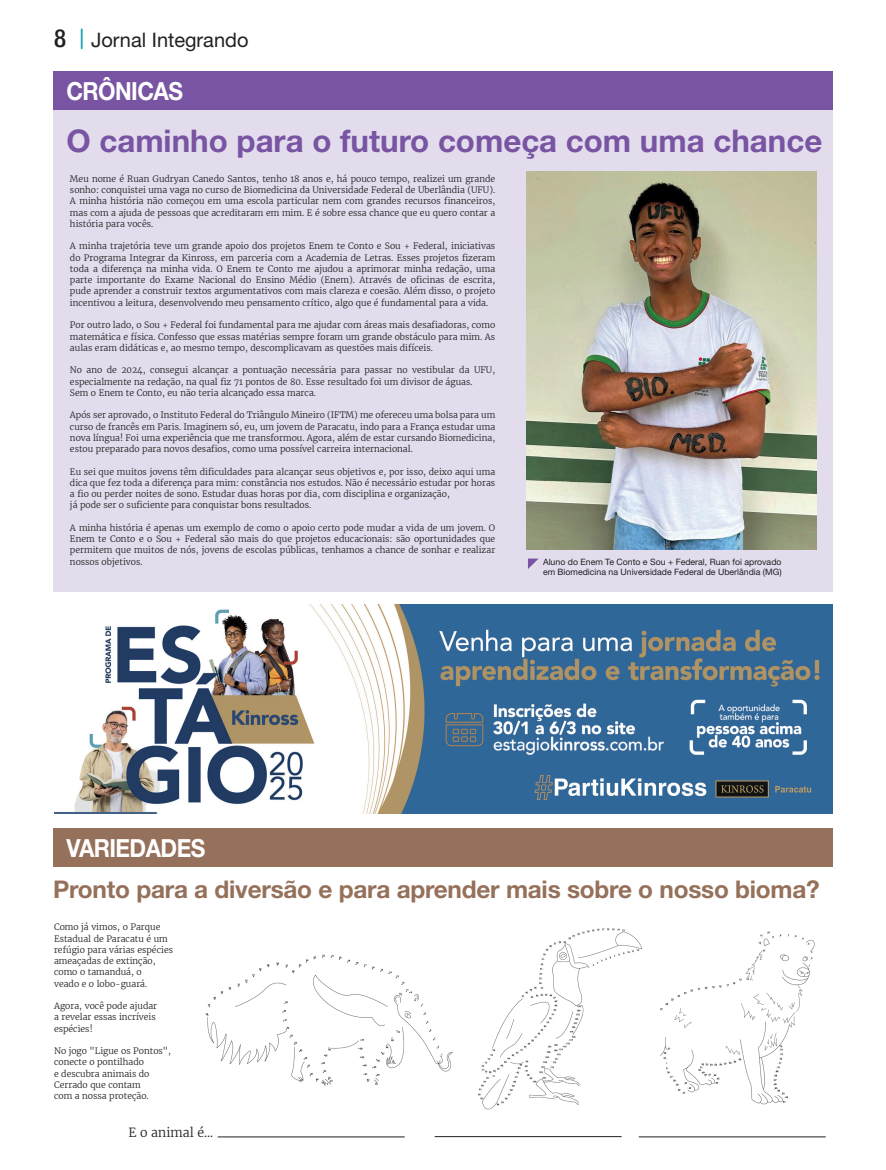
<style>
.page{position:relative;width:886px;height:1170px;background:#fff}
.page>*{position:absolute;margin:0;border:0;box-sizing:border-box;transform-origin:0 0}
.t1{font:700 31.25px "Helvetica Neue LT Std";color:#7854a2}
.t2{font:700 25px "Helvetica Neue LT Std";letter-spacing:-.025em;color:#fff;scale:.9 1}
.t3{font:700 24.38px "Helvetica Neue LT Std";letter-spacing:-.01em;color:#95705a}
.t4{font:20px "Helvetica Neue LT Std";color:#231f20}
.t5{font:300 12.5px "Merriweather";color:#231f20}
.t6{font:300 8.75px/11.2px "Merriweather";color:#231f20;text-align:justify}
.t7{font:8.75px/10.5px "Helvetica Neue LT Std";color:#231f20}
.s1{font-weight:500;font-stretch:condensed;font-size:25px}
</style>
<div class="page">
<svg style="left:81px;top:29px;width:2px;height:19px"></svg>
<div style="left:53px;top:828px;width:780px;height:39px;background:#95705a"></div>
<div style="left:53px;top:71px;width:780px;height:520px;background:#e2dced"></div>
<div style="left:53px;top:71px;width:780px;height:39px;background:#7854a2"></div>
<img style="left:54px;top:604px;width:779px;height:209px">
<svg style="left:528px;top:558px;width:11px;height:11px"></svg>
<img style="left:526px;top:171px;width:290px;height:378px">
<img style="left:205px;top:954px;width:248px;height:132px">
<img style="left:660px;top:931px;width:155px;height:174px">
<img style="left:478px;top:928px;width:164px;height:182px">
<div style="left:602px;top:1060px;width:63px;height:61px;background:#fff"></div>
<hr style="left:218px;top:1136px;width:187px;height:1px;background:#231f20">
<hr style="left:435px;top:1136px;width:186px;height:1px;background:#231f20">
<hr style="left:639px;top:1136px;width:187px;height:1px;background:#231f20">
<h3 class="t4" style="left:54px;top:28px;width:196px"><span class="s1">8</span> Jornal Integrando</h3>
<h2 class="t2" style="left:66px;top:75px;width:131px">CRÔNICAS</h2>
<h1 class="t1" style="left:66px;top:122px;width:757px">O caminho para o futuro começa com uma chance</h1>
<p class="t6" style="left:70px;top:173px;width:427px">Meu nome é Ruan Gudryan Canedo Santos, tenho 18 anos e, há pouco tempo, realizei um grande sonho: conquistei uma vaga no curso de Biomedicina da Universidade Federal de Uberlândia (UFU).<br>A minha história não começou em uma escola particular nem com grandes recursos financeiros, mas com a ajuda de pessoas que acreditaram em mim. E é sobre essa chance que eu quero contar a história para vocês.</p>
<p class="t6" style="left:70px;top:241px;width:427px">A minha trajetória teve um grande apoio dos projetos Enem te Conto e Sou + Federal, iniciativas do Programa Integrar da Kinross, em parceria com a Academia de Letras. Esses projetos fizeram toda a diferença na minha vida. O Enem te Conto me ajudou a aprimorar minha redação, uma parte importante do Exame Nacional do Ensino Médio (Enem). Através de oficinas de escrita, pude aprender a construir textos argumentativos com mais clareza e coesão. Além disso, o projeto incentivou a leitura, desenvolvendo meu pensamento crítico, algo que é fundamental para a vida.</p>
<p class="t6" style="left:70px;top:319px;width:427px">Por outro lado, o Sou + Federal foi fundamental para me ajudar com áreas mais desafiadoras, como matemática e física. Confesso que essas matérias sempre foram um grande obstáculo para mim. As aulas eram didáticas e, ao mesmo tempo, descomplicavam as questões mais difíceis.</p>
<p class="t6" style="left:70px;top:364px;width:427px;text-align:left">No ano de 2024, consegui alcançar a pontuação necessária para passar no vestibular da UFU, especialmente na redação, na qual fiz 71 pontos de 80. Esse resultado foi um divisor de águas.<br>Sem o Enem te Conto, eu não teria alcançado essa marca.</p>
<p class="t6" style="left:70px;top:409px;width:427px">Após ser aprovado, o Instituto Federal do Triângulo Mineiro (IFTM) me ofereceu uma bolsa para um curso de francês em Paris. Imaginem só, eu, um jovem de Paracatu, indo para a França estudar uma nova língua! Foi uma experiência que me transformou. Agora, além de estar cursando Biomedicina, estou preparado para novos desafios, como uma possível carreira internacional.</p>
<p class="t6" style="left:70px;top:466px;width:427px;text-align:left">Eu sei que muitos jovens têm dificuldades para alcançar seus objetivos e, por isso, deixo aqui uma dica que fez toda a diferença para mim: constância nos estudos. Não é necessário estudar por horas a fio ou perder noites de sono. Estudar duas horas por dia, com disciplina e organização,<br>já pode ser o suficiente para conquistar bons resultados.</p>
<p class="t6" style="left:70px;top:522px;width:427px">A minha história é apenas um exemplo de como o apoio certo pode mudar a vida de um jovem. O Enem te Conto e o Sou + Federal são mais do que projetos educacionais: são oportunidades que permitem que muitos de nós, jovens de escolas públicas, tenhamos a chance de sonhar e realizar nossos objetivos.</p>
<p class="t7" style="left:543px;top:556px;width:240px">Aluno do Enem Te Conto e Sou + Federal, Ruan foi aprovado em Biomedicina na Universidade Federal de Uberlândia (MG)</p>
<h2 class="t2" style="left:66px;top:832px;width:156px">VARIEDADES</h2>
<h3 class="t3" style="left:53px;top:874px;width:768px">Pronto para a diversão e para aprender mais sobre o nosso bioma?</h3>
<p class="t6" style="left:54px;top:921px;width:121px;text-align:left">Como já vimos, o Parque<br>Estadual de Paracatu é um refúgio para várias espécies ameaçadas de extinção, como o tamanduá, o<br>veado e o lobo-guará.</p>
<p class="t6" style="left:54px;top:1000px;width:105px;text-align:left">Agora, você pode ajudar a revelar essas incríveis espécies!</p>
<p class="t6" style="left:54px;top:1045px;width:118px;text-align:left">No jogo "Ligue os Pontos", conecte o pontilhado<br>e descubra animais do<br>Cerrado que contam<br>com a nossa proteção.</p>
<h3 class="t5" style="left:128px;top:1124px;width:86px">E o animal é...</h3>
</div>
